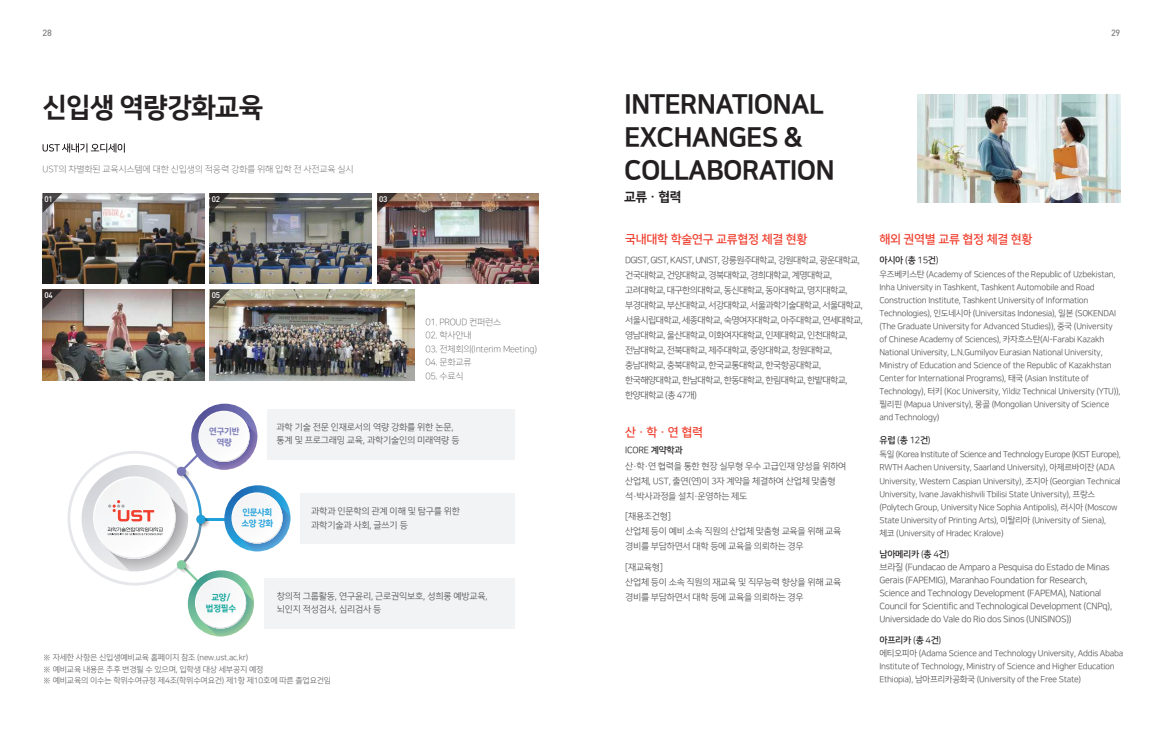
<style>
.page{position:relative;width:1163px;height:738px;background:#fff}
.page>*{position:absolute;margin:0;border:0;box-sizing:border-box;transform-origin:0 0}
.t1{font:27px/33px "Nanum Square EB";letter-spacing:-.03em;color:#231f20}
.t2{font:13px "Nanum Square EB";letter-spacing:-.03em;color:#231f20}
.t3{font:12px "Nanum Square B";letter-spacing:-.02em;color:#ef3e2e}
.t4{font:9px/15px "Nanum Square R";letter-spacing:-.03em;color:#57585a}
.t5{font:9px/15px "Nanum Square R";letter-spacing:-.06em;color:#57585a}
.t6{font:9px "Nanum Square L";letter-spacing:-.02em;color:#57585a}
.t7{font:9px "Nanum Square B";letter-spacing:-.03em;color:#231f20}
.t8{font:9px "Nanum Square R";letter-spacing:-.03em;color:#231f20}
.t9{font:500 9px "DIN";color:#808285}
.t10{font:8.5px/13px "Nanum Square R";letter-spacing:-.03em;color:#57585a}
.t11{font:8.5px/11px "Nanum Square EB";letter-spacing:-.04em;color:#21a1db}
.t12{font:8.5px/11px "Nanum Square EB";letter-spacing:-.03em;color:#12a79d;text-align:center}
.t13{font:8.5px/11px "Nanum Square EB";letter-spacing:-.03em;color:#7676b7;text-align:center}
.t14{font:8px/11.5px "Nanum Square R";letter-spacing:-.02em;color:#6c6d70}
.t15{font:500 8px "DIN";letter-spacing:-.03em;color:#fff}
.s1{font-family:"Nanum Square R"}
.s2{font-family:"Nanum Square B"}
</style>
<div class="page">
<div style="left:267px;top:408px;width:248px;height:51px;background:#f2f3f4"></div>
<div style="left:264px;top:577px;width:250px;height:50px;background:#f2f3f4"></div>
<div style="left:300px;top:493px;width:215px;height:50px;background:#f2f3f4"></div>
<svg style="left:68px;top:403px;width:222px;height:233px"></svg>
<img style="left:917px;top:95px;width:203px;height:107px">
<svg style="left:43px;top:143px;width:82px;height:9px"></svg>
<img style="left:210px;top:193px;width:161px;height:90px">
<img style="left:210px;top:289px;width:204px;height:91px">
<img style="left:43px;top:193px;width:161px;height:90px">
<img style="left:43px;top:289px;width:161px;height:91px">
<img style="left:377px;top:193px;width:162px;height:90px">
<svg style="left:43px;top:193px;width:19px;height:20px"></svg>
<svg style="left:43px;top:289px;width:19px;height:20px"></svg>
<svg style="left:210px;top:193px;width:20px;height:20px"></svg>
<svg style="left:210px;top:289px;width:20px;height:20px"></svg>
<svg style="left:377px;top:193px;width:20px;height:20px"></svg>
<p class="t9" style="left:43px;top:27px;width:11px">28</p>
<p class="t9" style="left:1110px;top:27px;width:11px">29</p>
<h1 class="t1" style="left:43px;top:91px;width:222px">신입생 역량강화교육</h1>
<h1 class="t1" style="left:624px;top:88px;width:212px">INTERNATIONAL<br>EXCHANGES &amp;<br>COLLABORATION</h1>
<p class="t15" style="left:45px;top:193px;width:10px">01</p>
<h2 class="t2" style="left:624px;top:189px;width:59px">교류ㆍ협력</h2>
<p class="t6" style="left:43px;top:164px;width:313px">UST의 차별화된 교육시스템에 대한 신입생의 적응력 강화를 위해 입학 전 사전교육 실시</p>
<p class="t15" style="left:379px;top:193px;width:10px">03</p>
<p class="t15" style="left:212px;top:193px;width:10px">02</p>
<p class="t15" style="left:45px;top:290px;width:10px">04</p>
<p class="t15" style="left:212px;top:290px;width:10px">05</p>
<p class="t13" style="left:209px;top:425px;width:32px">연구기반 역량</p>
<p class="t6" style="left:425px;top:317px;width:77px">01. PROUD 컨퍼런스</p>
<p class="t6" style="left:425px;top:330px;width:48px">02. 학사안내</p>
<p class="t6" style="left:425px;top:344px;width:113px">03. 전체회의(Interim Meeting)</p>
<p class="t6" style="left:425px;top:357px;width:48px">04. 문화교류</p>
<p class="t6" style="left:425px;top:371px;width:40px">05. 수료식</p>
<p class="t4" style="left:276px;top:420px;width:184px;line-height:13.5px">과학 기술 전문 인재로서의 역량 강화를 위한 논문, 통계 및 프로그래밍 교육, 과학기술인의 미래역량 등</p>
<p class="t11" style="left:241px;top:506px;width:33px">인문사회 소양 강화</p>
<p class="t4" style="left:311px;top:504px;width:150px;line-height:13.5px">과학과 인문학의 관계 이해 및 탐구를 위한 과학기술과 사회, 글쓰기 등</p>
<p class="t4" style="left:277px;top:589px;width:212px;line-height:13.5px">창의적 그룹활동, 연구윤리, 근로권익보호, 성희롱 예방교육, 뇌인지 적성검사, 심리검사 등</p>
<p class="t14" style="left:44px;top:651px;width:289px">※ 자세한 사항은 신입생예비교육 홈페이지 참조 (new.ust.ac.kr)<br>※ 예비교육 내용은 추후 변경될 수 있으며, 입학생 대상 세부공지 예정<br>※ 예비교육의 이수는 학위수여규정 제4조(학위수여요건) 제1항 제10호에 따른 졸업요건임</p>
<p class="t12" style="left:206px;top:591px;width:32px">교양/ 법정필수</p>
<h3 class="t3" style="left:625px;top:233px;width:184px">국내대학 학술연구 교류협정 체결 현황</h3>
<h3 class="t3" style="left:879px;top:233px;width:154px">해외 권역별 교류 협정 체결 현황</h3>
<p class="t5" style="left:625px;top:253px;width:236px">DGIST, GIST, KAIST, UNIST, 강릉원주대학교, 강원대학교, 광운대학교,</p>
<p class="t7" style="left:879px;top:255px;width:61px">아시아 <span class="s1">(</span>총 <span class="s1">15</span>건<span class="s1">)</span></p>
<p class="t5" style="left:625px;top:268px;width:239px">건국대학교, 건양대학교, 경북대학교, 경희대학교, 계명대학교, 고려대학교, 대구한의대학교, 동신대학교, 동아대학교, 명지대학교, 부경대학교, 부산대학교, 서강대학교, 서울과학기술대학교, 서울대학교, 서울시립대학교, 세종대학교, 숙명여자대학교, 아주대학교, 연세대학교, 영남대학교, 울산대학교, 이화여자대학교, 인제대학교, 인천대학교, 전남대학교, 전북대학교, 제주대학교, 중앙대학교, 창원대학교, 충남대학교, 충북대학교, 한국교통대학교, 한국항공대학교, 한국해양대학교, 한남대학교, 한동대학교, 한림대학교, 한밭대학교, 한양대학교 (총 47개)</p>
<p class="t10" style="left:879px;top:267px;width:243px">우즈베키스탄 (Academy of Sciences of the Republic of Uzbekistan, Inha University in Tashkent, Tashkent Automobile and Road Construction Institute, Tashkent University of Information Technologies), 인도네시아 (Universitas Indonesia), 일본 (SOKENDAI (The Graduate University for Advanced Studies)), 중국 (University of Chinese Academy of Sciences), 카자흐스탄(Al-Farabi Kazakh National University, L.N.Gumilyov Eurasian National University, Ministry of Education and Science of the Republic of Kazakhstan Center for International Programs), 태국 (Asian Institute of Technology), 터키 (Koc University, Yildiz Technical University (YTU)), 필리핀 (Mapua University), 몽골 (Mongolian University of Science and Technology)</p>
<p class="t7" style="left:879px;top:435px;width:53px">유럽 <span class="s1">(</span>총 <span class="s1">12</span>건<span class="s1">)</span></p>
<p class="t10" style="left:879px;top:448px;width:243px">독일 (Korea Institute of Science and Technology Europe (KIST Europe), RWTH Aachen University, Saarland University), 아제르바이잔 (ADA University, Western Caspian University), 조지아 (Georgian Technical University, Ivane Javakhishvili Tbilisi State University), 프랑스 (Polytech Group, University Nice Sophia Antipolis), 러시아 (Moscow State University of Printing Arts), 이탈리아 (University of Siena), 체코 (University of Hradec Kralove)</p>
<p class="t7" style="left:879px;top:548px;width:71px">남아메리카 <span class="s1">(</span>총 <span class="s1">4</span>건<span class="s1">)</span></p>
<p class="t4" style="left:879px;top:560px;width:234px;line-height:13px">브라질 (Fundacao de Amparo a Pesquisa do Estado de Minas Gerais (FAPEMIG), Maranhao Foundation for Research, Science and Technology Development (FAPEMA), National Council for Scientific and Technological Development (CNPq), Universidade do Vale do Rio dos Sinos (UNISINOS))</p>
<p class="t7" style="left:879px;top:634px;width:63px">아프리카 <span class="s1">(</span>총 <span class="s1">4</span>건<span class="s1">)</span></p>
<p class="t10" style="left:879px;top:646px;width:245px">에티오피아 (Adama Science and Technology University, Addis Ababa<br>Institute of Technology, Ministry of Science and Higher Education<br>Ethiopia), 남아프리카공화국 (University of the Free State)</p>
<h3 class="t3" style="left:625px;top:425px;width:79px">산ㆍ학ㆍ연 협력</h3>
<p class="t4" style="left:625px;top:458px;width:223px">산·학·연 협력을 통한 현장 실무형 우수 고급인재 양성을 위하여 산업체, UST, 출연(연)이 3자 계약을 체결하여 산업체 맞춤형 석·박사과정을 설치·운영하는 제도</p>
<p class="t4" style="left:625px;top:508px;width:218px">[채용조건형]<br>산업체 등이 예비 소속 직원의 산업체 맞춤형 교육을 위해 교육 경비를 부담하면서 대학 등에 교육을 의뢰하는 경우</p>
<p class="t4" style="left:625px;top:560px;width:218px">[재교육형]<br>산업체 등이 소속 직원의 재교육 및 직무능력 향상을 위해 교육 경비를 부담하면서 대학 등에 교육을 의뢰하는 경우</p>
<p class="t8" style="left:625px;top:445px;width:59px">ICORE <span class="s2">계약학과</span></p>
</div>
